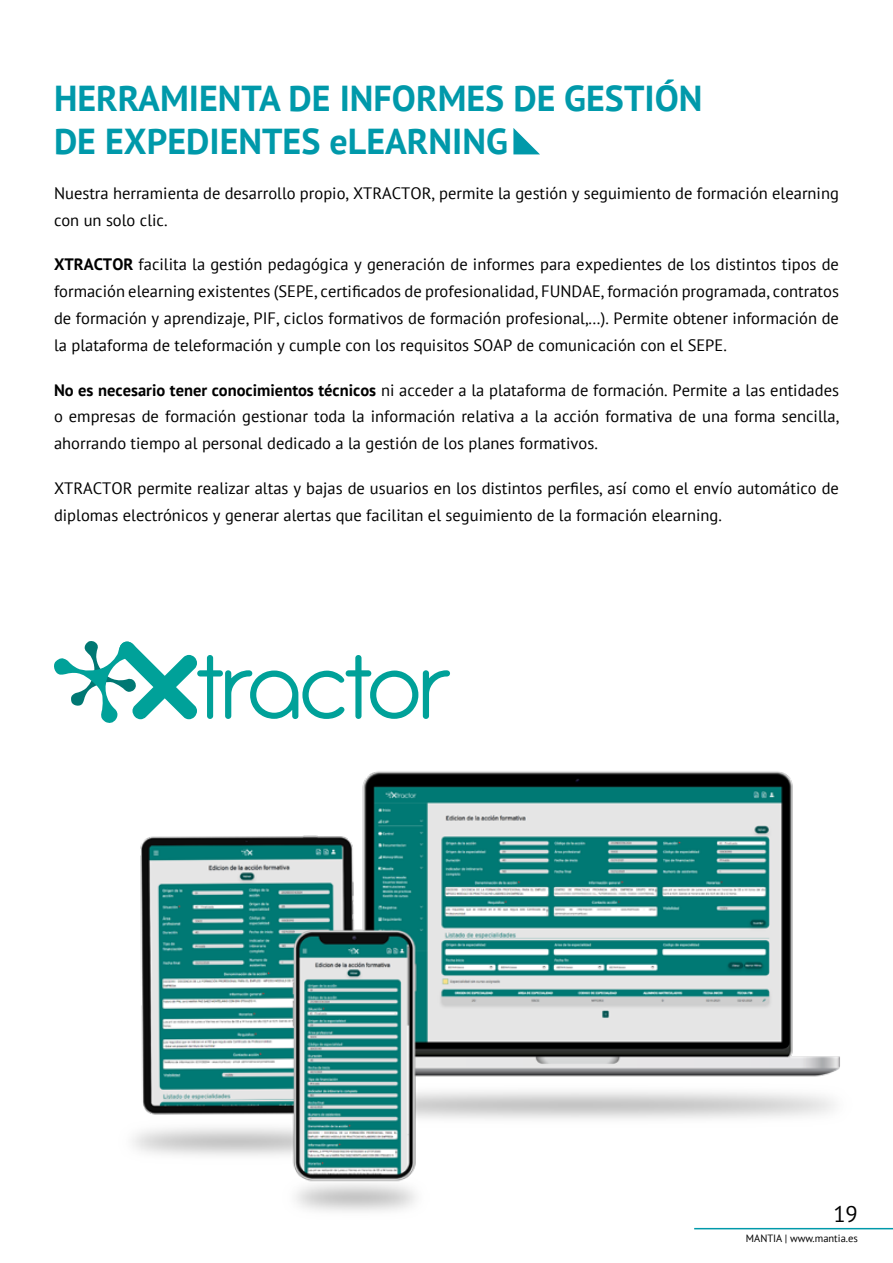
<style>
.page{position:relative;width:893px;height:1263px;background:#fff}
.page>*{position:absolute;margin:0;border:0;box-sizing:border-box;transform-origin:0 0}
.t1{font:700 36px/43.2px "PT Sans";color:#09a}
.t2{font:22.5px "PT Sans";color:#000}
.t3{font:16.5px/27px "PT Sans";color:#000}
.t4{font:10.5px "PT Sans";color:#000}
.s1{font-weight:700}
</style>
<div class="page">
<hr style="left:694px;top:1228px;width:199px;height:1px;background:#09a">
<svg style="left:54px;top:641px;width:396px;height:51px"></svg>
<svg style="left:513px;top:128px;width:27px;height:26px"></svg>
<img style="left:71px;top:692px;width:769px;height:520px">
<h1 class="t1" style="left:54px;top:76px;width:650px">HERRAMIENTA DE INFORMES DE GESTIÓN<br>DE EXPEDIENTES eLEARNING</h1>
<p class="t3" style="left:54px;top:180px;width:786px">Nuestra herramienta de desarrollo propio, XTRACTOR, permite la gestión y seguimiento de formación elearning con un solo clic.</p>
<p class="t3" style="left:54px;top:251px;width:786px;text-align:justify"><span class="s1">XTRACTOR</span> facilita la gestión pedagógica y generación de informes para expedientes de los distintos tipos de formación elearning existentes (SEPE, certificados de profesionalidad, FUNDAE, formación programada, contratos de formación y aprendizaje, PIF, ciclos formativos de formación profesional,…). Permite obtener información de la plataforma de teleformación y cumple con los requisitos SOAP de comunicación con el SEPE.</p>
<p class="t3" style="left:54px;top:376px;width:786px;text-align:justify"><span class="s1">No es necesario tener conocimientos técnicos</span> ni acceder a la plataforma de formación. Permite a las entidades o empresas de formación gestionar toda la información relativa a la acción formativa de una forma sencilla, ahorrando tiempo al personal dedicado a la gestión de los planes formativos.</p>
<p class="t3" style="left:54px;top:474px;width:786px">XTRACTOR permite realizar altas y bajas de usuarios en los distintos perfiles, así como el envío automático de diplomas electrónicos y generar alertas que facilitan el seguimiento de la formación elearning.</p>
<h2 class="t2" style="left:833px;top:1199px;width:26px">19</h2>
<p class="t4" style="left:746px;top:1231px;width:114px">MANTIA | www.mantia.es</p>
</div>
